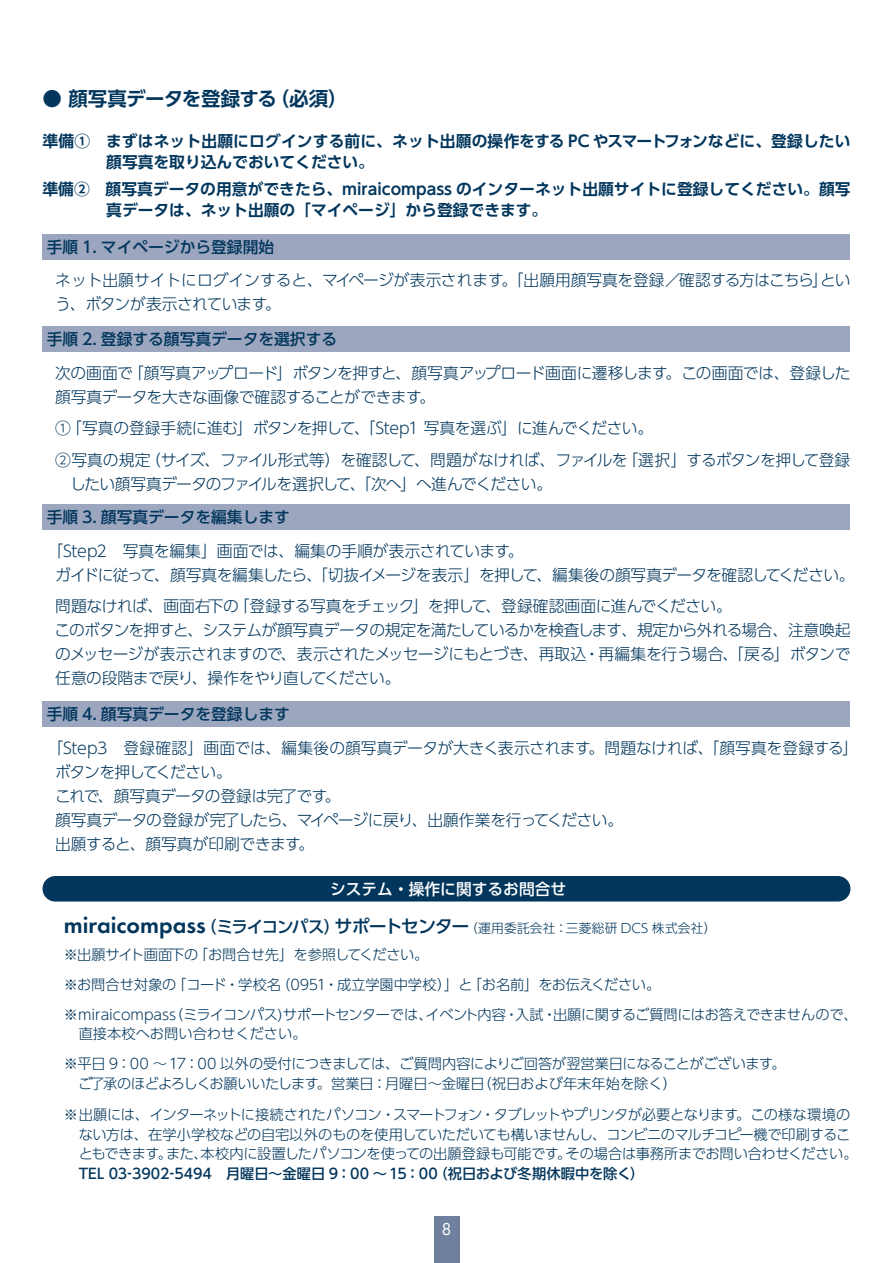
<style>
.page{position:relative;width:893px;height:1263px;background:#fff}
.page>*{position:absolute;margin:0;border:0;box-sizing:border-box;transform-origin:0 0}
.t1{font:700 19.5px "UD Shin Go Pro De";letter-spacing:-.035em;color:#02365c}
.t2{font:18px "Futura PT";color:#fff}
.t3{font:300 15.75px/24px "UD Shin Go Pro";letter-spacing:-.03em;color:#02365c}
.t4{font:700 15.75px/21px "UD Shin Go Pro De";color:#02365c}
.t5{font:300 15.75px/24px "UD Shin Go Pro";letter-spacing:-.005em;color:#02365c}
.t6{font:500 15.75px "UD Shin Go Pro";color:#02365c}
.t7{font:300 15.75px "UD Shin Go Pro";letter-spacing:-.05em;color:#02365c}
.t8{font:500 15.75px "UD Shin Go Pro";color:#fff}
.t9{font:300 14.25px/30px "UD Shin Go Pro";letter-spacing:-.02em;color:#02365c}
.t10{font:500 14.25px "UD Shin Go Pro";color:#02365c}
.t11{font:300 12.75px "UD Shin Go Pro";letter-spacing:.015em;color:#02365c}
.s1{font-family:"Futura PT";font-weight:600;font-size:24px}
.s2{font-weight:500;font-size:16.5px}
.s3{font-weight:500;font-size:18px}
</style>
<div class="page">
<div style="left:434px;top:1216px;width:25px;height:47px;background:#6e809e"></div>
<div style="left:43px;top:234px;width:807px;height:25px;background:#9ca7bf"></div>
<div style="left:43px;top:505px;width:807px;height:25px;background:#9ca7bf"></div>
<div style="left:43px;top:701px;width:807px;height:25px;background:#9ca7bf"></div>
<div style="left:43px;top:876px;width:807px;height:25px;background:#02365c;border-radius:13px"></div>
<div style="left:43px;top:327px;width:807px;height:25px;background:#9ca7bf"></div>
<p class="t1" style="left:43px;top:83px;width:307px">● 顔写真データを登録する（必須）</p>
<p class="t4" style="left:106px;top:130px;width:746px;text-indent:-64px">準備①　まずはネット出願にログインする前に、ネット出願の操作をする PC やスマートフォンなどに、登録したい顔写真を取り込んでおいてください。</p>
<p class="t4" style="left:106px;top:178px;width:746px;text-indent:-64px">準備②　顔写真データの用意ができたら、miraicompass のインターネット出願サイトに登録してください。顔写真データは、ネット出願の「マイページ」から登録できます。</p>
<p class="t6" style="left:47px;top:234px;width:229px">手順 1. マイページから登録開始</p>
<p class="t5" style="left:55px;top:268px;width:797px">ネット出願サイトにログインすると、マイページが表示されます。「出願用顔写真を登録／確認する方はこちら」という、ボタンが表示されています。</p>
<p class="t6" style="left:47px;top:326px;width:292px">手順 2. 登録する顔写真データを選択する</p>
<p class="t3" style="left:55px;top:360px;width:797px">次の画面で「顔写真アップロード」ボタンを押すと、顔写真アップロード画面に遷移します。この画面では、登録した顔写真データを大きな画像で確認することができます。</p>
<p class="t3" style="left:55px;top:412px;width:797px;line-height:31.5px">①「写真の登録手続に進む」ボタンを押して、「Step1 写真を選ぶ」に進んでください。<br>②写真の規定（サイズ、ファイル形式等）を確認して、問題がなければ、ファイルを「選択」するボタンを押して登録</p>
<p class="t7" style="left:70px;top:471px;width:484px">したい顔写真データのファイルを選択して、「次へ」へ進んでください。</p>
<p class="t6" style="left:47px;top:505px;width:245px">手順 3. 顔写真データを編集します</p>
<p class="t3" style="left:55px;top:538px;width:801px;text-indent:-8px">「Step2　写真を編集」画面では、編集の手順が表示されています。<br>ガイドに従って、顔写真を編集したら、「切抜イメージを表示」を押して、編集後の顔写真データを確認してください。</p>
<p class="t3" style="left:54px;top:594px;width:798px">問題なければ、画面右下の「登録する写真をチェック」を押して、登録確認画面に進んでください。<br>このボタンを押すと、システムが顔写真データの規定を満たしているかを検査します、規定から外れる場合、注意喚起のメッセージが表示されますので、表示されたメッセージにもとづき、再取込・再編集を行う場合、「戻る」ボタンで任意の段階まで戻り、操作をやり直してください。</p>
<p class="t6" style="left:47px;top:701px;width:245px">手順 4. 顔写真データを登録します</p>
<p class="t3" style="left:55px;top:735px;width:804px;text-indent:-8px">「Step3　登録確認」画面では、編集後の顔写真データが大きく表示されます。問題なければ、「顔写真を登録する」ボタンを押してください。<br>これで、顔写真データの登録は完了です。<br>顔写真データの登録が完了したら、マイページに戻り、出願作業を行ってください。<br>出願すると、顔写真が印刷できます。</p>
<p class="t8" style="left:330px;top:876px;width:238px">システム・操作に関するお問合せ</p>
<p class="t11" style="left:64px;top:917px;width:654px"><span class="s1">miraicompass</span><span class="s2">（ミライコンパス）</span><span class="s3">サポートセンター</span>（運用委託会社：三菱総研 DCS 株式会社）</p>
<p class="t9" style="left:64px;top:939px;width:795px">※出願サイト画面下の「お問合せ先」を参照してください。<br>※お問合せ対象の「コード・学校名（0951・成立学園中学校）」と「お名前」をお伝えください。<br>※miraicompass（ミライコンパス)サポートセンターでは、イベント内容・入試・出願に関するご質問にはお答えできませんので、</p>
<p class="t9" style="left:64px;top:1018px;width:723px;text-indent:15px">直接本校へお問い合わせください。<br>※平日 9：00 〜 17：00 以外の受付につきましては、ご質問内容によりご回答が翌営業日になることがございます。</p>
<p class="t9" style="left:64px;top:1068px;width:615px">　ご了承のほどよろしくお願いいたします。営業日：月曜日〜金曜日（祝日および年末年始を除く）</p>
<p class="t9" style="left:79px;top:1104px;width:780px;line-height:19.5px;text-indent:-15px">※出願には、インターネットに接続されたパソコン・スマートフォン・タブレットやプリンタが必要となります。この様な環境のない方は、在学小学校などの自宅以外のものを使用していただいても構いませんし、コンビニのマルチコピー機で印刷することもできます。また、本校内に設置したパソコンを使っての出願登録も可能です。その場合は事務所までお問い合わせください。</p>
<p class="t10" style="left:79px;top:1162px;width:567px">TEL 03‐3902‐5494　月曜日～金曜日 9：00 ～ 15：00（祝日および冬期休暇中を除く）</p>
<p class="t2" style="left:441px;top:1218px;width:12px">8</p>
</div>
